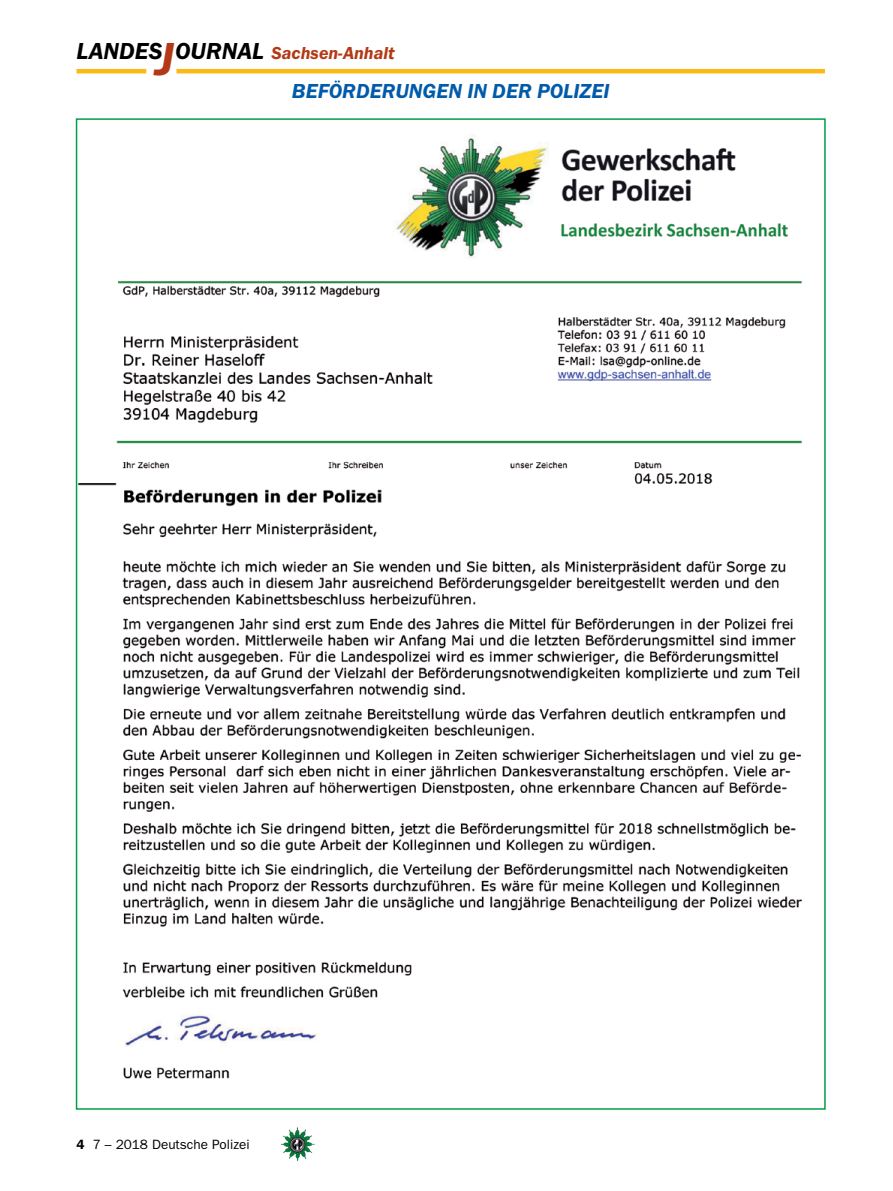
<style>
.page{position:relative;width:893px;height:1191px;background:#fff}
.page>*{position:absolute;margin:0;border:0;box-sizing:border-box;transform-origin:0 0}
.t1{font:italic 600 21px "Franklin Gothic Itc T";color:#005baa}
.t2{font:italic 600 18px "Franklin Gothic Itc T";color:#b33916}
.t3{font:13.5px "Franklin Gothic";color:#000}
.s1{font-size:24px;color:#000}
.s2{font-size:48px}
.s3{font-weight:600}
</style>
<div class="page">
<hr style="left:77px;top:69px;width:69px;height:4px;background:#fdb913">
<hr style="left:176px;top:69px;width:649px;height:4px;background:#fdb913">
<img style="left:281px;top:1128px;width:16px;height:24px">
<img style="left:79px;top:134px;width:724px;height:945px">
<p class="t2" style="left:77px;top:42px;width:320px"><span class="s1">LANDES</span><span class="s2">J</span><span class="s1">OURNAL</span> SACHSEN-ANHALT</p>
<p class="t1" style="left:292px;top:79px;width:319px">BEFÖRDERUNGEN IN DER POLIZEI</p>
<p class="t3" style="left:77px;top:1136px;width:175px"><span class="s3">4</span> 7 – 2018 Deutsche Polizei</p>
</div>
